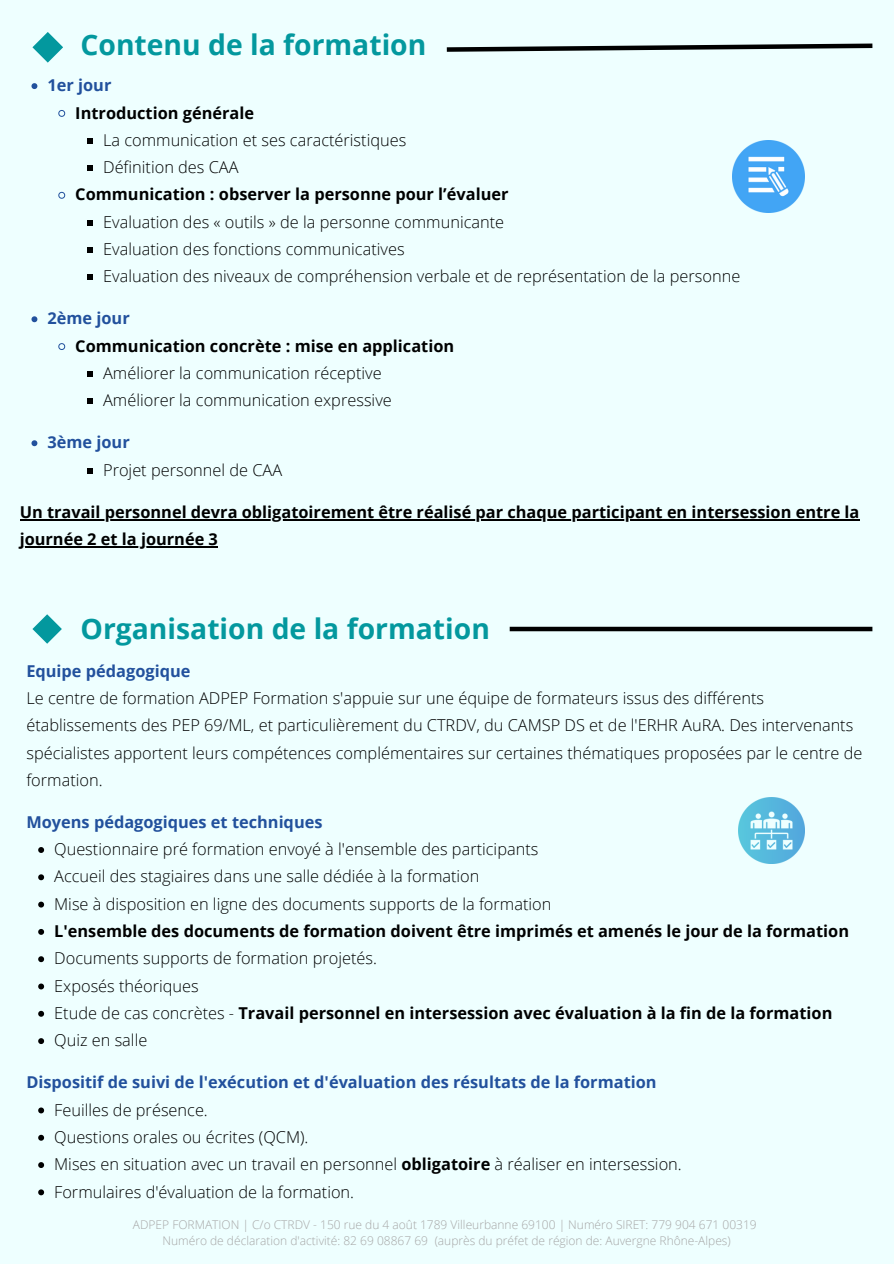
<style>
.page{position:relative;width:894px;height:1264px;background:#fff}
.page>*{position:absolute;margin:0;border:0;box-sizing:border-box;transform-origin:0 0}
.t1{font:700 28.2px "Open Sans";color:#03989e}
.t2{font:300 16.35px/27.3px "Open Sans";color:#000}
.t3{font:700 16.35px "Open Sans";color:#000}
.t4{font:700 16.35px "Open Sans";color:#22519d}
.t5{font:300 12px "Open Sans";color:#a6a6a6}
.s1{font-weight:700;color:#22519d}
.s2{font-weight:300}
.s3{font-weight:700}
</style>
<div class="page">
<div style="left:0;top:0;width:893px;height:1263px;background:#eff"></div>
<svg style="left:32px;top:32px;width:31px;height:31px"></svg>
<svg style="left:31px;top:83px;width:6px;height:6px"></svg>
<svg style="left:58px;top:110px;width:8px;height:7px"></svg>
<svg style="left:87px;top:138px;width:6px;height:6px"></svg>
<svg style="left:87px;top:165px;width:6px;height:6px"></svg>
<svg style="left:58px;top:191px;width:8px;height:8px"></svg>
<svg style="left:87px;top:220px;width:6px;height:5px"></svg>
<svg style="left:87px;top:247px;width:6px;height:6px"></svg>
<svg style="left:87px;top:274px;width:6px;height:6px"></svg>
<svg style="left:31px;top:316px;width:6px;height:6px"></svg>
<svg style="left:58px;top:343px;width:8px;height:7px"></svg>
<svg style="left:87px;top:371px;width:6px;height:6px"></svg>
<svg style="left:87px;top:398px;width:6px;height:6px"></svg>
<svg style="left:31px;top:440px;width:6px;height:6px"></svg>
<svg style="left:87px;top:468px;width:6px;height:5px"></svg>
<hr style="left:20px;top:519px;width:839px;height:1px;background:#000">
<hr style="left:20px;top:546px;width:198px;height:2px;background:#000">
<svg style="left:32px;top:614px;width:30px;height:29px"></svg>
<svg style="left:446px;top:43px;width:427px;height:9px"></svg>
<div style="left:509px;top:626px;width:363px;height:5px;background:#000"></div>
<img style="left:732px;top:140px;width:71px;height:72px">
<img style="left:738px;top:797px;width:66px;height:66px">
<svg style="left:38px;top:847px;width:6px;height:6px"></svg>
<svg style="left:38px;top:874px;width:6px;height:6px"></svg>
<svg style="left:38px;top:901px;width:6px;height:6px"></svg>
<svg style="left:38px;top:929px;width:6px;height:5px"></svg>
<svg style="left:38px;top:956px;width:6px;height:6px"></svg>
<svg style="left:38px;top:983px;width:6px;height:6px"></svg>
<svg style="left:38px;top:1010px;width:6px;height:6px"></svg>
<svg style="left:38px;top:1038px;width:6px;height:6px"></svg>
<svg style="left:38px;top:1107px;width:6px;height:6px"></svg>
<svg style="left:38px;top:1134px;width:6px;height:6px"></svg>
<svg style="left:38px;top:1162px;width:6px;height:5px"></svg>
<svg style="left:38px;top:1189px;width:6px;height:6px"></svg>
<h1 class="t1" style="left:80px;top:25px;width:347px">Contenu de la formation</h1>
<p class="t4" style="left:47px;top:74px;width:65px">1er jour</p>
<p class="t3" style="left:75px;top:101px;width:180px">Introduction générale</p>
<p class="t2" style="left:103px;top:126px;width:305px">La communication et ses caractéristiques</p>
<p class="t2" style="left:103px;top:153px;width:137px">Définition des CAA</p>
<p class="t3" style="left:75px;top:183px;width:434px">Communication : observer la personne pour l’évaluer</p>
<p class="t2" style="left:103px;top:208px;width:402px">Evaluation des « outils » de la personne communicante</p>
<p class="t2" style="left:103px;top:235px;width:303px">Evaluation des fonctions communicatives</p>
<p class="t2" style="left:103px;top:262px;width:638px">Evaluation des niveaux de compréhension verbale et de représentation de la personne</p>
<p class="t4" style="left:47px;top:307px;width:84px">2ème jour</p>
<p class="t3" style="left:75px;top:334px;width:380px">Communication concrète : mise en application</p>
<p class="t2" style="left:103px;top:359px;width:280px">Améliorer la communication réceptive</p>
<p class="t2" style="left:103px;top:386px;width:290px">Améliorer la communication expressive</p>
<p class="t4" style="left:47px;top:431px;width:84px">3ème jour</p>
<p class="t2" style="left:103px;top:455px;width:180px">Projet personnel de CAA</p>
<h2 class="t3" style="left:20px;top:500px;width:841px">Un travail personnel devra obligatoirement être réalisé par chaque participant en intersession entre la</h2>
<p class="t3" style="left:20px;top:527px;width:200px">journée 2 et la journée 3</p>
<h1 class="t1" style="left:80px;top:608px;width:411px">Organisation de la formation</h1>
<p class="t2" style="left:26px;top:656px;width:837px"><span class="s1">Equipe pédagogique<br></span>Le centre de formation ADPEP Formation s'appuie sur une équipe de formateurs issus des différents établissements des PEP 69/ML, et particulièrement du CTRDV, du CAMSP DS et de l'ERHR AuRA. Des intervenants spécialistes apportent leurs compétences complémentaires sur certaines thématiques proposées par le centre de formation.</p>
<p class="t4" style="left:26px;top:810px;width:297px">Moyens pédagogiques et techniques</p>
<p class="t2" style="left:54px;top:835px;width:485px">Questionnaire pré formation envoyé à l'ensemble des participants</p>
<p class="t2" style="left:54px;top:862px;width:426px">Accueil des stagiaires dans une salle dédiée à la formation</p>
<p class="t2" style="left:54px;top:889px;width:498px">Mise à disposition en ligne des documents supports de la formation</p>
<p class="t3" style="left:54px;top:919px;width:796px">L'ensemble des documents de formation doivent être imprimés et amenés le jour de la formation</p>
<h2 class="t2" style="left:54px;top:944px;width:324px">Documents supports de formation projetés.</h2>
<p class="t2" style="left:54px;top:971px;width:146px">Exposés théoriques</p>
<p class="t3" style="left:54px;top:1001px;width:779px"><span class="s2">Etude de cas concrètes -</span> Travail personnel en intersession avec évaluation à la fin de la formation</p>
<p class="t2" style="left:54px;top:1026px;width:95px">Quiz en salle</p>
<p class="t4" style="left:26px;top:1070px;width:631px">Dispositif de suivi de l'exécution et d'évaluation des résultats de la formation</p>
<p class="t2" style="left:54px;top:1095px;width:155px">Feuilles de présence.</p>
<p class="t2" style="left:54px;top:1122px;width:256px">Questions orales ou écrites (QCM).</p>
<p class="t2" style="left:54px;top:1150px;width:629px">Mises en situation avec un travail en personnel <span class="s3">obligatoire</span> à réaliser en intersession.<br>Formulaires d'évaluation de la formation.</p>
<p class="t5" style="left:133px;top:1215px;width:625px">ADPEP FORMATION | C/o CTRDV - 150 rue du 4 août 1789 Villeurbanne 69100 | Numéro SIRET: 779 904 671 00319</p>
<p class="t5" style="left:162px;top:1231px;width:569px">Numéro de déclaration d'activité: 82 69 08867 69 (auprès du préfet de région de: Auvergne Rhône-Alpes)</p>
</div>
